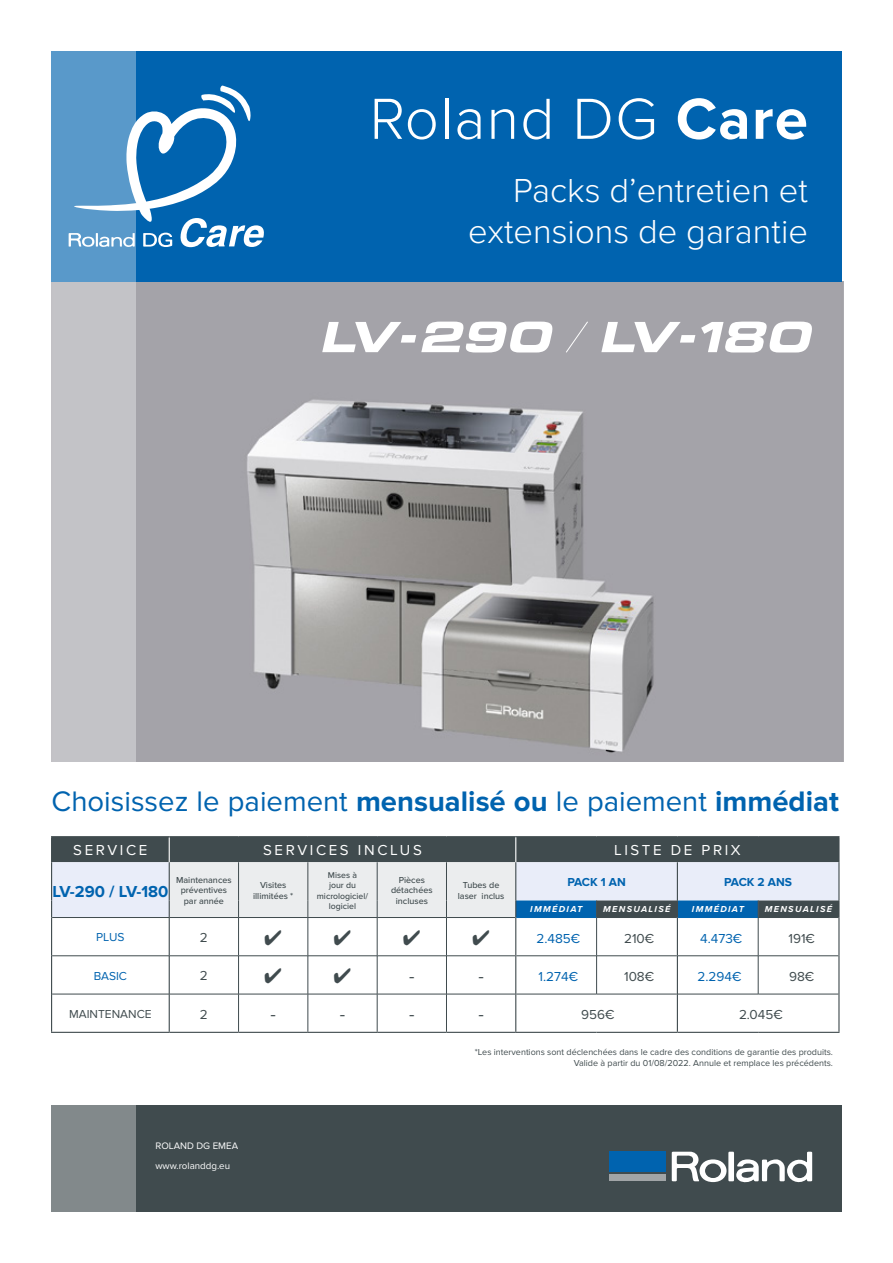
<style>
.page{position:relative;width:893px;height:1263px;background:#fff}
.page>*{position:absolute;margin:0;border:0;box-sizing:border-box;transform-origin:0 0}
.t1{font:300 60px "Proxima Nova";letter-spacing:.02em;color:#fff}
.t2{font:300 34.5px/41.4px "Proxima Nova";color:#fff;text-align:right}
.t3{font:29.25px "Proxima Nova";color:#0063af}
.t4{font:18px "Proxima Nova";color:#404b4e}
.t5{font:700 16.5px "Proxima Nova";color:#0063af}
.t6{font:15px "Proxima Nova";letter-spacing:.175em;color:#fff}
.t7{font:13.5px "Proxima Nova";color:#404b4e}
.t8{font:13.5px "Proxima Nova";color:#0063af}
.t9{font:700 12px "Proxima Nova";color:#0063af}
.t10{font:12px "Proxima Nova";color:#404b4e}
.t11{font:12px "Proxima Nova";color:#0063af}
.t12{font:9.75px/20.2px "Proxima Nova";color:#fff}
.t13{font:9px/10.8px "Proxima Nova";color:#404b4e;text-align:right}
.t14{font:500 9px/10.8px "Proxima Nova";color:#404b4e;text-align:center}
.t15{font:italic 700 9px "Proxima Nova";letter-spacing:.15em;color:#fff}
.t16{font:500 8.7px/10.5px "Proxima Nova";color:#404b4e;text-align:center}
.s1{font-weight:700}
</style>
<div class="page">
<img style="left:136px;top:282px;width:707px;height:480px">
<svg style="left:322px;top:322px;width:232px;height:30px"></svg>
<svg style="left:601px;top:322px;width:94px;height:30px"></svg>
<svg style="left:701px;top:322px;width:112px;height:30px"></svg>
<svg style="left:565px;top:320px;width:24px;height:34px"></svg>
<div style="left:51px;top:1106px;width:791px;height:106px;background:#404b4e"></div>
<div style="left:728px;top:1152px;width:6px;height:29px;background:#fff"></div>
<svg style="left:736px;top:1152px;width:76px;height:31px"></svg>
<svg style="left:672px;top:1152px;width:54px;height:30px"></svg>
<div style="left:609px;top:1174px;width:57px;height:7px;background:#a1a5a7"></div>
<div style="left:609px;top:1152px;width:57px;height:20px;background:#0063af"></div>
<div style="left:51px;top:51px;width:791px;height:231px;background:#0063af"></div>
<svg style="left:51px;top:51px;width:85px;height:1161px;fill:#c3c3c7"></svg>
<svg style="left:69px;top:86px;width:195px;height:161px"></svg>
<hr style="left:516px;top:955px;width:81px;height:1px;background:#404b4e">
<hr style="left:678px;top:955px;width:80px;height:1px;background:#404b4e">
<hr style="left:516px;top:994px;width:81px;height:1px;background:#404b4e">
<hr style="left:597px;top:994px;width:80px;height:1px;background:#404b4e">
<hr style="left:678px;top:994px;width:80px;height:1px;background:#404b4e">
<hr style="left:758px;top:994px;width:80px;height:1px;background:#404b4e">
<hr style="left:169px;top:918px;width:1px;height:37px;background:#404b4e">
<hr style="left:169px;top:956px;width:1px;height:38px;background:#404b4e">
<hr style="left:169px;top:994px;width:1px;height:38px;background:#404b4e">
<hr style="left:838px;top:994px;width:1px;height:38px;background:#404b4e">
<hr style="left:238px;top:918px;width:1px;height:37px;background:#404b4e">
<hr style="left:308px;top:918px;width:1px;height:37px;background:#404b4e">
<hr style="left:377px;top:918px;width:1px;height:37px;background:#404b4e">
<hr style="left:446px;top:918px;width:1px;height:37px;background:#404b4e">
<hr style="left:52px;top:955px;width:117px;height:1px;background:#404b4e">
<hr style="left:169px;top:955px;width:70px;height:1px;background:#404b4e">
<hr style="left:239px;top:955px;width:69px;height:1px;background:#404b4e">
<hr style="left:238px;top:956px;width:1px;height:38px;background:#404b4e">
<hr style="left:308px;top:955px;width:69px;height:1px;background:#404b4e">
<hr style="left:308px;top:956px;width:1px;height:38px;background:#404b4e">
<hr style="left:377px;top:955px;width:69px;height:1px;background:#404b4e">
<hr style="left:377px;top:956px;width:1px;height:38px;background:#404b4e">
<hr style="left:446px;top:955px;width:69px;height:1px;background:#404b4e">
<hr style="left:446px;top:956px;width:1px;height:38px;background:#404b4e">
<hr style="left:597px;top:955px;width:80px;height:1px;background:#404b4e">
<hr style="left:758px;top:955px;width:80px;height:1px;background:#404b4e">
<hr style="left:52px;top:994px;width:117px;height:1px;background:#404b4e">
<hr style="left:169px;top:994px;width:70px;height:1px;background:#404b4e">
<hr style="left:239px;top:994px;width:69px;height:1px;background:#404b4e">
<hr style="left:238px;top:994px;width:1px;height:38px;background:#404b4e">
<hr style="left:308px;top:994px;width:69px;height:1px;background:#404b4e">
<hr style="left:308px;top:994px;width:1px;height:38px;background:#404b4e">
<hr style="left:377px;top:994px;width:69px;height:1px;background:#404b4e">
<hr style="left:377px;top:994px;width:1px;height:38px;background:#404b4e">
<hr style="left:446px;top:994px;width:69px;height:1px;background:#404b4e">
<hr style="left:446px;top:994px;width:1px;height:38px;background:#404b4e">
<hr style="left:51px;top:836px;width:118px;height:1px;background:#404b4e">
<hr style="left:169px;top:836px;width:70px;height:1px;background:#404b4e">
<hr style="left:239px;top:836px;width:69px;height:1px;background:#404b4e">
<hr style="left:308px;top:836px;width:69px;height:1px;background:#404b4e">
<hr style="left:377px;top:836px;width:69px;height:1px;background:#404b4e">
<hr style="left:446px;top:836px;width:70px;height:1px;background:#404b4e">
<hr style="left:516px;top:836px;width:81px;height:1px;background:#404b4e">
<hr style="left:597px;top:836px;width:80px;height:1px;background:#404b4e">
<hr style="left:677px;top:836px;width:81px;height:1px;background:#404b4e">
<hr style="left:758px;top:836px;width:81px;height:1px;background:#404b4e">
<hr style="left:51px;top:917px;width:1px;height:39px;background:#404b4e">
<hr style="left:838px;top:917px;width:1px;height:39px;background:#404b4e">
<hr style="left:51px;top:956px;width:1px;height:38px;background:#404b4e">
<hr style="left:838px;top:956px;width:1px;height:38px;background:#404b4e">
<hr style="left:51px;top:994px;width:1px;height:38px;background:#404b4e">
<hr style="left:51px;top:1032px;width:118px;height:1px;background:#404b4e">
<hr style="left:169px;top:1032px;width:70px;height:1px;background:#404b4e">
<hr style="left:239px;top:1032px;width:69px;height:1px;background:#404b4e">
<hr style="left:308px;top:1032px;width:69px;height:1px;background:#404b4e">
<hr style="left:377px;top:1032px;width:69px;height:1px;background:#404b4e">
<hr style="left:446px;top:1032px;width:70px;height:1px;background:#404b4e">
<hr style="left:516px;top:1032px;width:81px;height:1px;background:#404b4e">
<hr style="left:597px;top:1032px;width:80px;height:1px;background:#404b4e">
<hr style="left:677px;top:1032px;width:81px;height:1px;background:#404b4e">
<hr style="left:758px;top:1032px;width:81px;height:1px;background:#404b4e">
<hr style="left:52px;top:917px;width:117px;height:1px;background:#404b4e">
<hr style="left:169px;top:917px;width:70px;height:1px;background:#404b4e">
<hr style="left:239px;top:917px;width:69px;height:1px;background:#404b4e">
<hr style="left:308px;top:917px;width:69px;height:1px;background:#404b4e">
<hr style="left:377px;top:917px;width:69px;height:1px;background:#404b4e">
<hr style="left:446px;top:917px;width:69px;height:1px;background:#404b4e">
<hr style="left:596px;top:917px;width:81px;height:1px;background:#404b4e">
<hr style="left:758px;top:917px;width:80px;height:1px;background:#404b4e">
<hr style="left:515px;top:917px;width:1px;height:39px;background:#404b4e">
<hr style="left:515px;top:956px;width:1px;height:38px;background:#404b4e">
<hr style="left:515px;top:994px;width:1px;height:38px;background:#404b4e">
<hr style="left:677px;top:917px;width:1px;height:39px;background:#404b4e">
<hr style="left:677px;top:956px;width:1px;height:38px;background:#404b4e">
<hr style="left:677px;top:994px;width:1px;height:38px;background:#404b4e">
<hr style="left:758px;top:918px;width:1px;height:37px;background:#404b4e">
<hr style="left:758px;top:956px;width:1px;height:38px;background:#404b4e">
<svg style="left:51px;top:837px;width:788px;height:80px;background:#a2acb4"></svg>
<hr style="left:596px;top:918px;width:1px;height:37px;background:#404b4e">
<hr style="left:596px;top:956px;width:1px;height:38px;background:#404b4e">
<hr style="left:677px;top:862px;width:1px;height:38px;background:#404b4e">
<hr style="left:838px;top:862px;width:1px;height:38px;background:#404b4e">
<hr style="left:516px;top:917px;width:80px;height:1px;background:#0063af">
<hr style="left:678px;top:917px;width:80px;height:1px;background:#0063af">
<h1 class="t1" style="left:370px;top:84px;width:440px">Roland DG <span class="s1">Care</span></h1>
<h2 class="t2" style="left:468px;top:170px;width:341px">Packs d’entretien et extensions de garantie</h2>
<h3 class="t3" style="left:52px;top:784px;width:789px">Choisissez le paiement <span class="s1">mensualisé ou</span> le paiement <span class="s1">immédiat</span></h3>
<h3 class="t6" style="left:73px;top:842px;width:76px">SERVICE</h3>
<h3 class="t6" style="left:263px;top:842px;width:160px">SERVICES INCLUS</h3>
<h3 class="t6" style="left:614px;top:842px;width:128px">LISTE DE PRIX</h3>
<p class="t14" style="left:176px;top:874px;width:57px">Maintenances préventives par année</p>
<p class="t14" style="left:253px;top:880px;width:42px">Visites illimitées *</p>
<p class="t16" style="left:317px;top:870px;width:53px">Mises à<br>jour du micrologiciel/ logiciel</p>
<p class="t14" style="left:391px;top:874px;width:43px">Pièces détachées incluses</p>
<p class="t14" style="left:458px;top:880px;width:48px">Tubes de laser inclus</p>
<h3 class="t9" style="left:567px;top:875px;width:60px">PACK 1 AN</h3>
<h3 class="t9" style="left:724px;top:875px;width:69px">PACK 2 ANS</h3>
<h3 class="t5" style="left:52px;top:882px;width:117px">LV-290 / LV-180</h3>
<p class="t15" style="left:530px;top:903px;width:54px">IMMÉDIAT</p>
<p class="t15" style="left:603px;top:903px;width:69px">MENSUALISÉ</p>
<p class="t15" style="left:692px;top:903px;width:54px">IMMÉDIAT</p>
<p class="t15" style="left:765px;top:903px;width:69px">MENSUALISÉ</p>
<h3 class="t11" style="left:96px;top:930px;width:30px">PLUS</h3>
<h3 class="t7" style="left:200px;top:930px;width:9px">2</h3>
<h3 class="t11" style="left:94px;top:969px;width:35px">BASIC</h3>
<h3 class="t7" style="left:200px;top:968px;width:9px">2</h3>
<h3 class="t4" style="left:409px;top:966px;width:7px">-</h3>
<h3 class="t4" style="left:478px;top:966px;width:7px">-</h3>
<h3 class="t10" style="left:69px;top:1007px;width:84px">MAINTENANCE</h3>
<h3 class="t7" style="left:200px;top:1006px;width:9px">2</h3>
<h3 class="t4" style="left:270px;top:1004px;width:7px">-</h3>
<h3 class="t4" style="left:340px;top:1004px;width:7px">-</h3>
<h3 class="t4" style="left:409px;top:1004px;width:7px">-</h3>
<h3 class="t4" style="left:478px;top:1004px;width:7px">-</h3>
<p class="t13" style="left:475px;top:1047px;width:360px">*Les interventions sont déclenchées dans le cadre des conditions de garantie des produits.<br>Valide à partir du 01/08/2022. Annule et remplace les précédents.</p>
<h3 class="t8" style="left:536px;top:930px;width:45px">2.485€</h3>
<h3 class="t7" style="left:624px;top:930px;width:32px">210€</h3>
<h3 class="t8" style="left:700px;top:930px;width:44px">4.473€</h3>
<h3 class="t7" style="left:788px;top:930px;width:28px">191€</h3>
<h3 class="t8" style="left:539px;top:969px;width:41px">1.274€</h3>
<h3 class="t7" style="left:624px;top:969px;width:32px">108€</h3>
<h3 class="t8" style="left:698px;top:969px;width:45px">2.294€</h3>
<h3 class="t7" style="left:789px;top:969px;width:27px">98€</h3>
<h3 class="t7" style="left:581px;top:1007px;width:35px">956€</h3>
<h3 class="t7" style="left:739px;top:1007px;width:45px">2.045€</h3>
<p class="t12" style="left:155px;top:1135px;width:84px">ROLAND DG EMEA www.rolanddg.eu</p>
</div>
